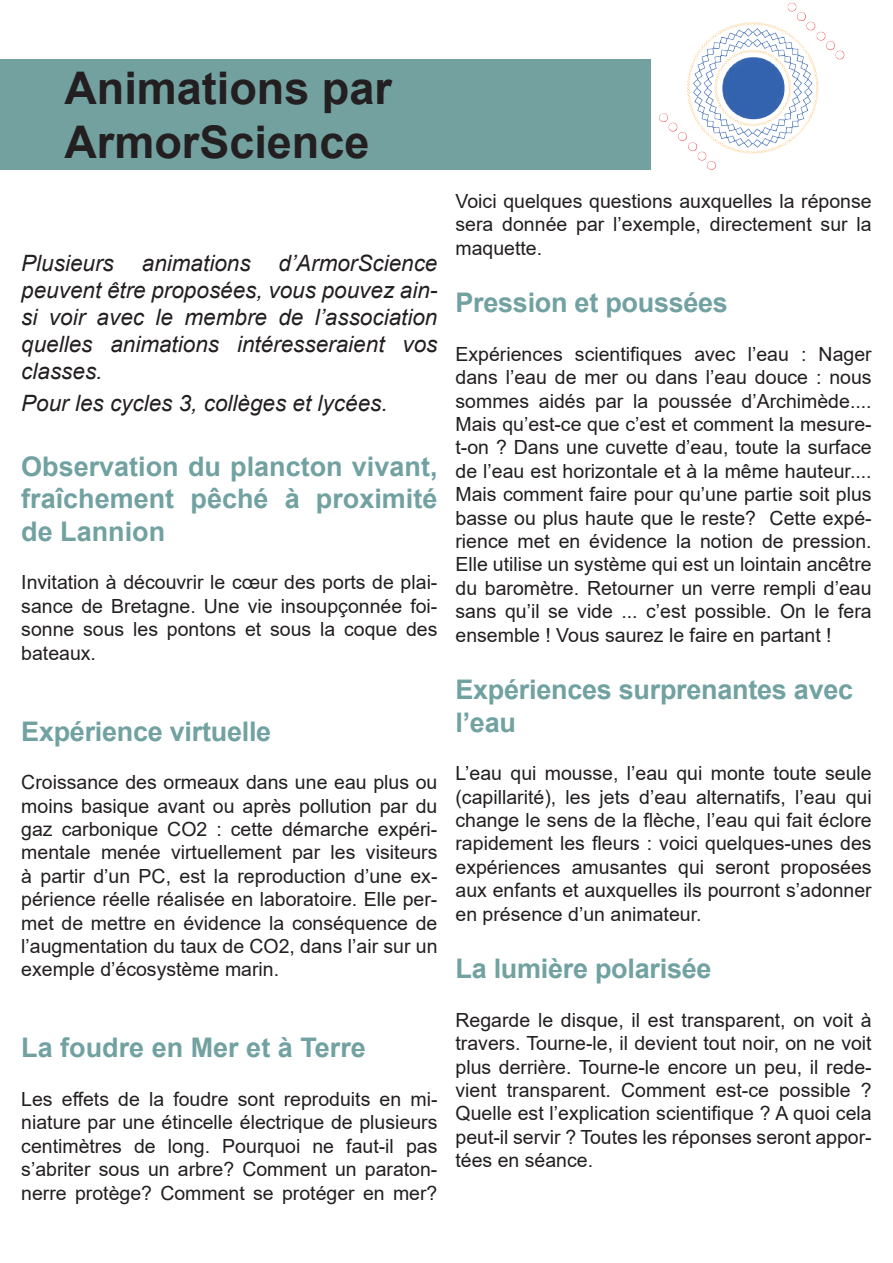
<style>
.page{position:relative;width:893px;height:1263px;background:#fff}
.page>*{position:absolute;margin:0;border:0;box-sizing:border-box;transform-origin:0 0}
.t1{font:700 45px/54px "Arial";color:#231f20}
.t2{font:700 27px/32.4px "Arial";letter-spacing:-.01em;color:#71a1a1;text-align:justify}
.t3{font:italic 22.5px/27px "Arial";color:#231f20;text-align:justify}
.t4{font:19.5px/23.4px "Arial";color:#231f20;text-align:justify}
</style>
<div class="page">
<div style="left:0;top:60px;width:651px;height:110px;background:#72a1a0"></div>
<img style="left:638px;top:2px;width:207px;height:168px">
<h1 class="t1" style="left:64px;top:62px;width:329px">Animations par<br>ArmorScience</h1>
<p class="t3" style="left:21px;top:250px;width:418px">Plusieurs animations d’ArmorScience peuvent être proposées, vous pouvez ain&shy;si voir avec le membre de l’association quelles animations intéresseraient vos classes.</p>
<p class="t3" style="left:21px;top:390px;width:368px">Pour les cycles 3, collèges et lycées.</p>
<h2 class="t2" style="left:21px;top:451px;width:418px">Observation du plancton vivant, fraîchement pêché à proximité de Lannion</h2>
<p class="t4" style="left:21px;top:571px;width:418px">Invitation à découvrir le cœur des ports de plai&shy;sance de Bretagne. Une vie insoupçonnée foi&shy;sonne sous les pontons et sous la coque des bateaux.</p>
<h2 class="t2" style="left:21px;top:715px;width:251px">Expérience virtuelle</h2>
<p class="t4" style="left:21px;top:770px;width:418px">Croissance des ormeaux dans une eau plus ou moins basique avant ou après pollution par du gaz carbonique CO2 : cette démarche expéri&shy;mentale menée virtuellement par les visiteurs à partir d’un PC, est la reproduction d’une ex&shy;périence réelle réalisée en laboratoire. Elle per&shy;met de mettre en évidence la conséquence de l’augmentation du taux de CO2, dans l’air sur un exemple d’écosystème marin.</p>
<h2 class="t2" style="left:21px;top:1032px;width:346px">La foudre en Mer et à Terre</h2>
<p class="t4" style="left:21px;top:1087px;width:418px">Les effets de la foudre sont reproduits en mi&shy;niature par une étincelle électrique de plusieurs centimètres de long. Pourquoi ne faut-il pas s’abriter sous un arbre? Comment un paraton&shy;nerre protège? Comment se protéger en mer?</p>
<p class="t4" style="left:455px;top:189px;width:418px">Voici quelques questions auxquelles la réponse sera donnée par l’exemple, directement sur la maquette.</p>
<h2 class="t2" style="left:455px;top:287px;width:274px">Pression et poussées</h2>
<p class="t4" style="left:455px;top:342px;width:418px">Expériences scientifiques avec l’eau : Nager dans l’eau de mer ou dans l’eau douce : nous sommes aidés par la poussée d’Archimède....<br>Mais qu’est-ce que c’est et comment la mesure&shy;t-on ? Dans une cuvette d’eau, toute la surface de l’eau est horizontale et à la même hauteur....<br>Mais comment faire pour qu’une partie soit plus basse ou plus haute que le reste? Cette expé&shy;rience met en évidence la notion de pression.<br>Elle utilise un système qui est un lointain ancêtre du baromètre. Retourner un verre rempli d’eau sans qu’il se vide ... c’est possible. On le fera ensemble ! Vous saurez le faire en partant !</p>
<h2 class="t2" style="left:455px;top:674px;width:399px">Expériences surprenantes avec l’eau</h2>
<p class="t4" style="left:455px;top:761px;width:418px">L’eau qui mousse, l’eau qui monte toute seule (capillarité), les jets d’eau alternatifs, l’eau qui change le sens de la flèche, l’eau qui fait éclore rapidement les fleurs : voici quelques-unes des expériences amusantes qui seront proposées aux enfants et auxquelles ils pourront s’adonner en présence d’un animateur.</p>
<h2 class="t2" style="left:455px;top:953px;width:257px">La lumière polarisée</h2>
<p class="t4" style="left:455px;top:1008px;width:418px">Regarde le disque, il est transparent, on voit à travers. Tourne-le, il devient tout noir, on ne voit plus derrière. Tourne-le encore un peu, il rede&shy;vient transparent. Comment est-ce possible ?<br>Quelle est l’explication scientifique ? A quoi cela peut-il servir ? Toutes les réponses seront appor&shy;tées en séance.</p>
</div>
